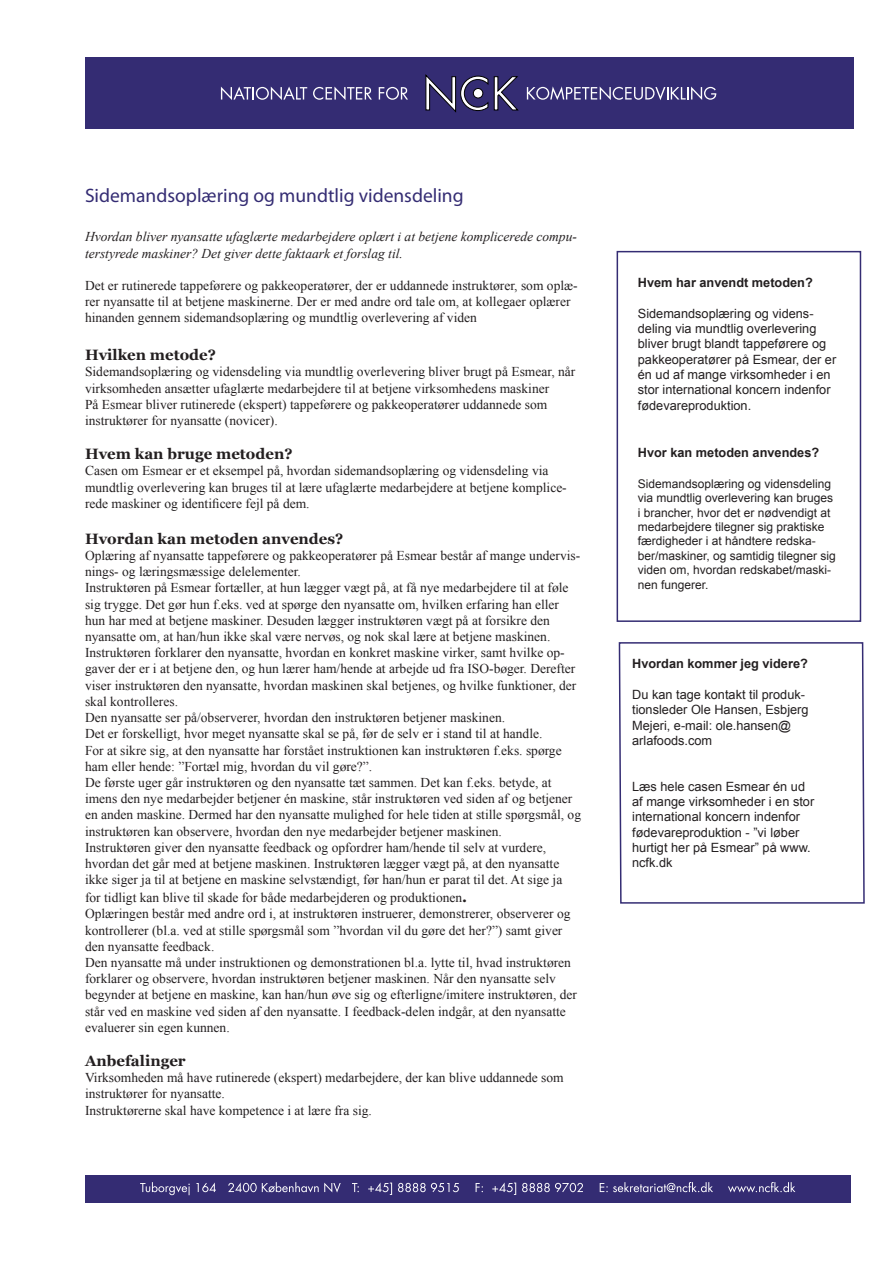
<style>
.page{position:relative;width:893px;height:1263px;background:#fff}
.page>*{position:absolute;margin:0;border:0;box-sizing:border-box;transform-origin:0 0}
.t1{font:19.5px "Myriad Pro";color:#342c73}
.t2{font:700 15px "Georgia";color:#231f20}
.t3{font:13.5px/16.2px "Times New Roman";color:#231f20}
.t4{font:italic 13.5px/16.2px "Times New Roman";color:#231f20}
.t5{font:12.75px/15.3px "Arial";color:#231f20}
.t6{font:700 12.75px "Arial";color:#231f20}
.t7{font:12px/14.4px "Arial";color:#231f20}
.s1{font-family:"Georgia";font-weight:700;font-size:15px}
</style>
<div class="page">
<svg style="left:618px;top:642px;width:247px;height:262px"></svg>
<div style="left:617px;top:251px;width:244px;height:371px;border:2px solid #342c73"></div>
<div style="left:85px;top:1175px;width:765px;height:27px;background:#342c73"></div>
<svg style="left:140px;top:1182px;width:50px;height:13px"></svg>
<svg style="left:196px;top:1182px;width:20px;height:10px"></svg>
<svg style="left:228px;top:1182px;width:113px;height:10px"></svg>
<svg style="left:352px;top:1183px;width:7px;height:9px"></svg>
<svg style="left:368px;top:1182px;width:24px;height:13px"></svg>
<svg style="left:398px;top:1183px;width:61px;height:9px"></svg>
<svg style="left:476px;top:1183px;width:7px;height:9px"></svg>
<svg style="left:492px;top:1182px;width:24px;height:13px"></svg>
<svg style="left:522px;top:1183px;width:61px;height:9px"></svg>
<svg style="left:600px;top:1182px;width:113px;height:10px"></svg>
<svg style="left:728px;top:1182px;width:67px;height:10px"></svg>
<div style="left:85px;top:57px;width:768px;height:72px;background:#342c73"></div>
<svg style="left:221px;top:87px;width:86px;height:13px"></svg>
<svg style="left:313px;top:87px;width:59px;height:13px"></svg>
<svg style="left:379px;top:87px;width:29px;height:13px"></svg>
<svg style="left:425px;top:75px;width:63px;height:37px"></svg>
<svg style="left:494px;top:76px;width:24px;height:34px"></svg>
<div style="left:473px;top:88px;width:10px;height:10px;background:#fff;border-radius:50%"></div>
<div style="left:473px;top:88px;width:10px;height:10px;border:1px solid #000;border-radius:50%"></div>
<svg style="left:527px;top:86px;width:189px;height:14px"></svg>
<h1 class="t1" style="left:85px;top:183px;width:380px">Sidemandsoplæring og mundtlig vidensdeling</h1>
<p class="t4" style="left:85px;top:228px;width:493px">Hvordan bliver nyansatte ufaglærte medarbejdere oplært i at betjene komplicerede compu&shy;terstyrede maskiner? Det giver dette faktaark et forslag til.</p>
<p class="t3" style="left:85px;top:277px;width:494px">Det er rutinerede tappeførere og pakkeoperatører, der er uddannede instruktører, som oplæ&shy;rer nyansatte til at betjene maskinerne. Der er med andre ord tale om, at kollegaer oplærer hinanden gennem sidemandsoplæring og mundtlig overlevering af viden</p>
<p class="t2" style="left:85px;top:347px;width:132px">Hvilken metode?</p>
<p class="t3" style="left:85px;top:364px;width:492px">Sidemandsoplæring og vidensdeling via mundtlig overlevering bliver brugt på Esmear, når virksomheden ansætter ufaglærte medarbejdere til at betjene virksomhedens maskiner<br>På Esmear bliver rutinerede (ekspert) tappeførere og pakkeoperatører uddannede som instruktører for nyansatte (novicer).</p>
<p class="t2" style="left:85px;top:446px;width:209px">Hvem kan bruge metoden?</p>
<p class="t3" style="left:85px;top:463px;width:483px">Casen om Esmear er et eksempel på, hvordan sidemandsoplæring og vidensdeling via mundtlig overlevering kan bruges til at lære ufaglærte medarbejdere at betjene komplice&shy;rede maskiner og identificere fejl på dem.</p>
<p class="t2" style="left:85px;top:530px;width:260px">Hvordan kan metoden anvendes?</p>
<p class="t3" style="left:85px;top:547px;width:498px">Oplæring af nyansatte tappeførere og pakkeoperatører på Esmear består af mange undervis&shy;nings- og læringsmæssige delelementer.<br>Instruktøren på Esmear fortæller, at hun lægger vægt på, at få nye medarbejdere til at føle sig trygge. Det gør hun f.eks. ved at spørge den nyansatte om, hvilken erfaring han eller hun har med at betjene maskiner. Desuden lægger instruktøren vægt på at forsikre den nyansatte om, at han/hun ikke skal være nervøs, og nok skal lære at betjene maskinen.<br>Instruktøren forklarer den nyansatte, hvordan en konkret maskine virker, samt hvilke op&shy;gaver der er i at betjene den, og hun lærer ham/hende at arbejde ud fra ISO-bøger. Derefter viser instruktøren den nyansatte, hvordan maskinen skal betjenes, og hvilke funktioner, der skal kontrolleres.<br>Den nyansatte ser på/observerer, hvordan den instruktøren betjener maskinen.<br>Det er forskelligt, hvor meget nyansatte skal se på, før de selv er i stand til at handle.<br>For at sikre sig, at den nyansatte har forstået instruktionen kan instruktøren f.eks. spørge ham eller hende: ”Fortæl mig, hvordan du vil gøre?”.<br>De første uger går instruktøren og den nyansatte tæt sammen. Det kan f.eks. betyde, at imens den nye medarbejder betjener én maskine, står instruktøren ved siden af og betjener en anden maskine. Dermed har den nyansatte mulighed for hele tiden at stille spørgsmål, og instruktøren kan observere, hvordan den nye medarbejder betjener maskinen.<br>Instruktøren giver den nyansatte feedback og opfordrer ham/hende til selv at vurdere, hvordan det går med at betjene maskinen. Instruktøren lægger vægt på, at den nyansatte ikke siger ja til at betjene en maskine selvstændigt, før han/hun er parat til det. At sige ja</p>
<p class="t3" style="left:85px;top:889px;width:493px">for tidligt kan blive til skade for både medarbejderen og produktionen<span class="s1">.<br></span>Oplæringen består med andre ord i, at instruktøren instruerer, demonstrerer, observerer og kontrollerer (bl.a. ved at stille spørgsmål som ”hvordan vil du gøre det her?”) samt giver den nyansatte feedback.<br>Den nyansatte må under instruktionen og demonstrationen bl.a. lytte til, hvad instruktøren forklarer og observere, hvordan instruktøren betjener maskinen. Når den nyansatte selv begynder at betjene en maskine, kan han/hun øve sig og efterligne/imitere instruktøren, der står ved en maskine ved siden af den nyansatte. I feedback-delen indgår, at den nyansatte evaluerer sin egen kunnen.</p>
<p class="t2" style="left:85px;top:1052px;width:102px">Anbefalinger</p>
<p class="t3" style="left:85px;top:1069px;width:480px">Virksomheden må have rutinerede (ekspert) medarbejdere, der kan blive uddannede som instruktører for nyansatte.<br>Instruktørerne skal have kompetence i at lære fra sig.</p>
<p class="t6" style="left:638px;top:274px;width:176px">Hvem har anvendt metoden?</p>
<p class="t5" style="left:638px;top:306px;width:200px">Sidemandsoplæring og videns&shy;deling via mundtlig overlevering bliver brugt blandt tappeførere og pakkeoperatører på Esmear, der er én ud af mange virksomheder i en stor international koncern indenfor fødevareproduktion.</p>
<p class="t6" style="left:638px;top:444px;width:183px">Hvor kan metoden anvendes?</p>
<p class="t7" style="left:638px;top:476px;width:200px">Sidemandsoplæring og vidensdeling via mundtlig overlevering kan bruges i brancher, hvor det er nødvendigt at medarbejdere tilegner sig praktiske færdigheder i at håndtere redska&shy;ber/maskiner, og samtidig tilegner sig viden om, hvordan redskabet/maski&shy;nen fungerer.</p>
<p class="t6" style="left:632px;top:655px;width:177px">Hvordan kommer jeg videre?</p>
<p class="t5" style="left:632px;top:687px;width:178px">Du kan tage kontakt til produk&shy;tionsleder Ole Hansen, Esbjerg<br>Mejeri, e-mail: ole.hansen@ arlafoods.com</p>
<p class="t5" style="left:632px;top:779px;width:184px">Læs hele casen Esmear én ud af mange virksomheder i en stor international koncern indenfor fødevareproduktion - ”vi løber hurtigt her på Esmear” på www. ncfk.dk</p>
</div>
